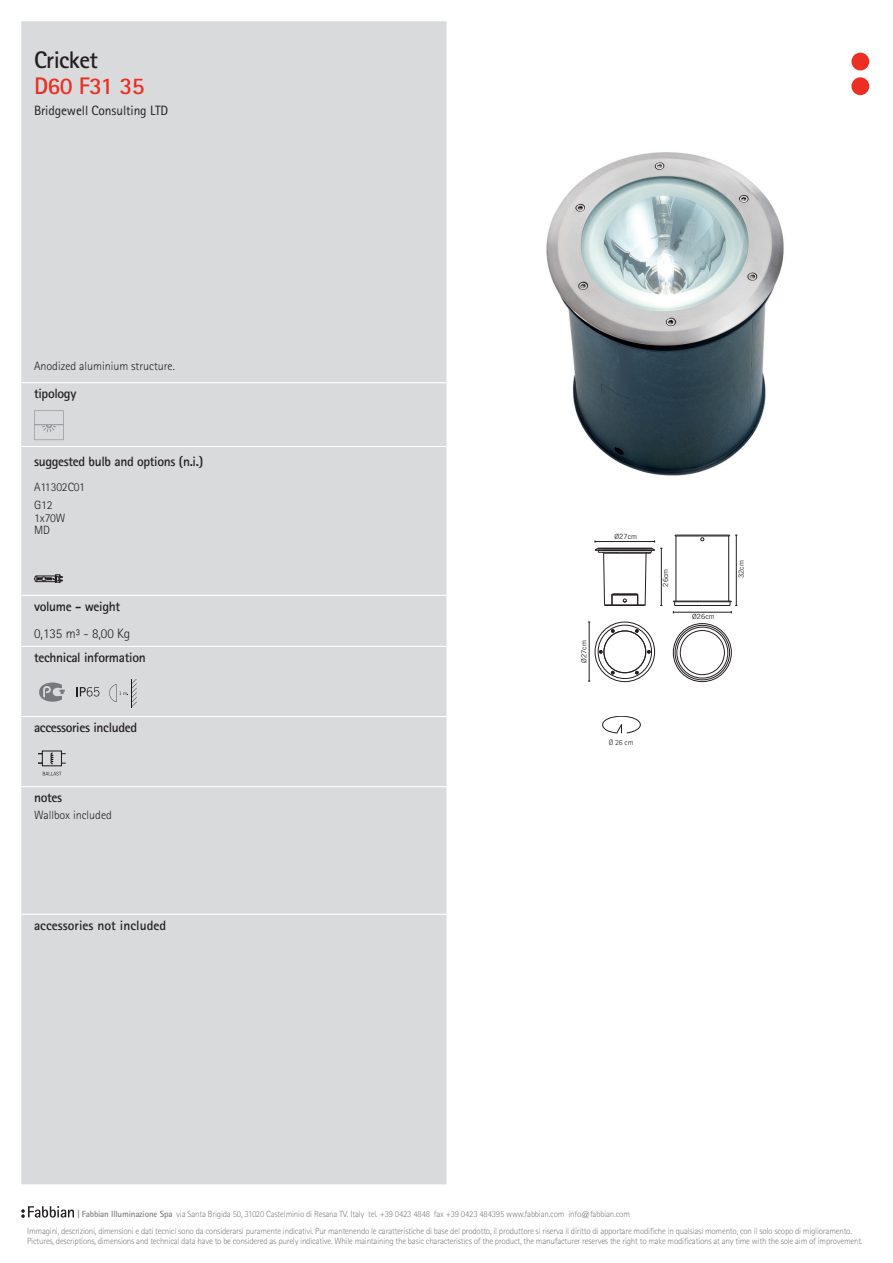
<style>
.page{position:relative;width:893px;height:1263px;background:#fff}
.page>*{position:absolute;margin:0;border:0;box-sizing:border-box;transform-origin:0 0}
.t1{font:700 24px "Rotis Sans Serif Std";letter-spacing:-.025em;color:#ee2e22}
.t2{font:700 24px "Rotis Sans Serif Std";letter-spacing:-.025em;color:#231f20}
.t3{font:700 13.5px "Rotis Sans Serif Std";letter-spacing:-.025em;color:#231f20}
.t4{font:13.5px "Rotis Sans Serif Std";letter-spacing:-.01em;color:#231f20}
.t5{font:700 13.5px "Rotis Sans Serif Std";color:#231f20}
.t6{font:300 13.5px "Rotis Sans Serif Std";color:#231f20}
.t7{font:300 12px/18.3px "Rotis Sans Serif Std";color:#231f20}
.t8{font:300 9px/16.4px "Rotis Sans Serif Std";letter-spacing:-.025em;color:#808285}
.t9{font:300 7.95px "Rotis Sans Serif Std";color:#231f20}
.t10{font:7.05px "News Gothic BT";color:#231f20}
.s1{font-weight:700}
</style>
<div class="page">
<div style="left:21px;top:21px;width:425px;height:1163px;background:#d9dadc"></div>
<hr style="left:21px;top:382px;width:425px;height:1px;background:#fff">
<hr style="left:21px;top:446px;width:425px;height:1px;background:#fff">
<hr style="left:21px;top:595px;width:425px;height:1px;background:#fff">
<hr style="left:21px;top:646px;width:425px;height:1px;background:#fff">
<hr style="left:21px;top:716px;width:425px;height:1px;background:#fff">
<hr style="left:21px;top:786px;width:425px;height:1px;background:#fff">
<hr style="left:21px;top:914px;width:425px;height:1px;background:#fff">
<svg style="left:34px;top:410px;width:30px;height:30px"></svg>
<svg style="left:34px;top:575px;width:29px;height:8px"></svg>
<svg style="left:39px;top:682px;width:26px;height:20px"></svg>
<svg style="left:77px;top:687px;width:22px;height:9px"></svg>
<svg style="left:109px;top:679px;width:28px;height:28px"></svg>
<svg style="left:38px;top:753px;width:28px;height:11px"></svg>
<svg style="left:43px;top:772px;width:18px;height:3px"></svg>
<img style="left:546px;top:152px;width:238px;height:324px">
<div style="left:595px;top:622px;width:60px;height:60px;border:1px solid #231f20;border-radius:50%"></div>
<div style="left:604px;top:631px;width:42px;height:42px;border:1px solid #231f20;border-radius:50%"></div>
<div style="left:598px;top:625px;width:54px;height:54px;border:1px solid #231f20;border-radius:50%"></div>
<div style="left:677px;top:627px;width:51px;height:51px;border:1px solid #231f20;border-radius:50%"></div>
<div style="left:675px;top:625px;width:55px;height:55px;border:1px solid #231f20;border-radius:50%"></div>
<div style="left:673px;top:623px;width:58px;height:59px;border:1px solid #231f20;border-radius:50%"></div>
<div style="left:680px;top:630px;width:45px;height:45px;border:1px solid #231f20;border-radius:50%"></div>
<hr style="left:676px;top:536px;width:1px;height:65px;background:#231f20">
<hr style="left:728px;top:536px;width:1px;height:65px;background:#231f20">
<hr style="left:595px;top:541px;width:60px;height:1px;background:#231f20">
<svg style="left:595px;top:548px;width:67px;height:58px"></svg>
<hr style="left:661px;top:548px;width:1px;height:57px;background:#231f20">
<hr style="left:589px;top:622px;width:1px;height:59px;background:#231f20">
<svg style="left:675px;top:535px;width:61px;height:6px"></svg>
<hr style="left:736px;top:535px;width:1px;height:70px;background:#231f20">
<svg style="left:673px;top:601px;width:64px;height:12px"></svg>
<svg style="left:602px;top:716px;width:38px;height:17px"></svg>
<svg style="left:21px;top:1206px;width:53px;height:12px"></svg>
<div style="left:851px;top:53px;width:18px;height:17px;background:#ee2e22;border-radius:50%"></div>
<div style="left:851px;top:77px;width:18px;height:18px;background:#ee2e22;border-radius:50%"></div>
<h1 class="t2" style="left:34px;top:45px;width:65px">Cricket</h1>
<h1 class="t1" style="left:34px;top:70px;width:112px">D60 F31 35</h1>
<h2 class="t4" style="left:34px;top:102px;width:136px">Bridgewell Consulting LTD</h2>
<h3 class="t7" style="left:34px;top:357px;width:142px">Anodized aluminium structure.</h3>
<h2 class="t3" style="left:34px;top:385px;width:44px">tipology</h2>
<h2 class="t3" style="left:34px;top:453px;width:171px">suggested bulb and options (n.i.)</h2>
<h3 class="t7" style="left:34px;top:477px;width:53px">A11302C01<br>G12</h3>
<h3 class="t7" style="left:34px;top:511px;width:33px;line-height:12.8px">1x70W<br>MD</h3>
<h2 class="t3" style="left:34px;top:598px;width:88px">volume - weight</h2>
<h2 class="t6" style="left:34px;top:625px;width:98px">0,135 m³ - 8,00 Kg</h2>
<h2 class="t3" style="left:34px;top:649px;width:113px">technical information</h2>
<h2 class="t3" style="left:34px;top:719px;width:105px">accessories included</h2>
<h2 class="t3" style="left:34px;top:789px;width:30px">notes</h2>
<h3 class="t7" style="left:34px;top:806px;width:79px">Wallbox included</h3>
<h2 class="t5" style="left:34px;top:917px;width:134px">accessories not included</h2>
<p class="t10" style="left:580px;top:663px;width:24px;rotate:-90deg">Ø27cm</p>
<p class="t10" style="left:614px;top:532px;width:24px">Ø27cm</p>
<p class="t10" style="left:661px;top:586px;width:19px;rotate:-90deg">26cm</p>
<p class="t10" style="left:737px;top:578px;width:19px;rotate:-90deg">32cm</p>
<p class="t10" style="left:692px;top:612px;width:24px">Ø26cm</p>
<p class="t9" style="left:609px;top:737px;width:26px">Ø 26 cm</p>
<p class="t8" style="left:27px;top:1206px;width:826px;text-indent:50px"><span class="s1">| Fabbian Illuminazione Spa</span> via Santa Brigida 50, 31020 Castelminio di Resana TV. Italy tel. +39 0423 4848 fax +39 0423 484395 www.fabbian.com info@fabbian.com<br>Immagini, descrizioni, dimensioni e dati tecnici sono da considerarsi puramente indicativi. Pur mantenendo le caratteristiche di base del prodotto, il produttore si riserva il diritto di apportare modifiche in qualsiasi momento, con il solo scopo di miglioramento.</p>
<p class="t8" style="left:27px;top:1233px;width:837px">Pictures, descriptions, dimensions and technical data have to be considered as purely indicative. While maintaining the basic characteristics of the product, the manufacturer reserves the right to make modifications at any time with the sole aim of improvement.</p>
</div>
